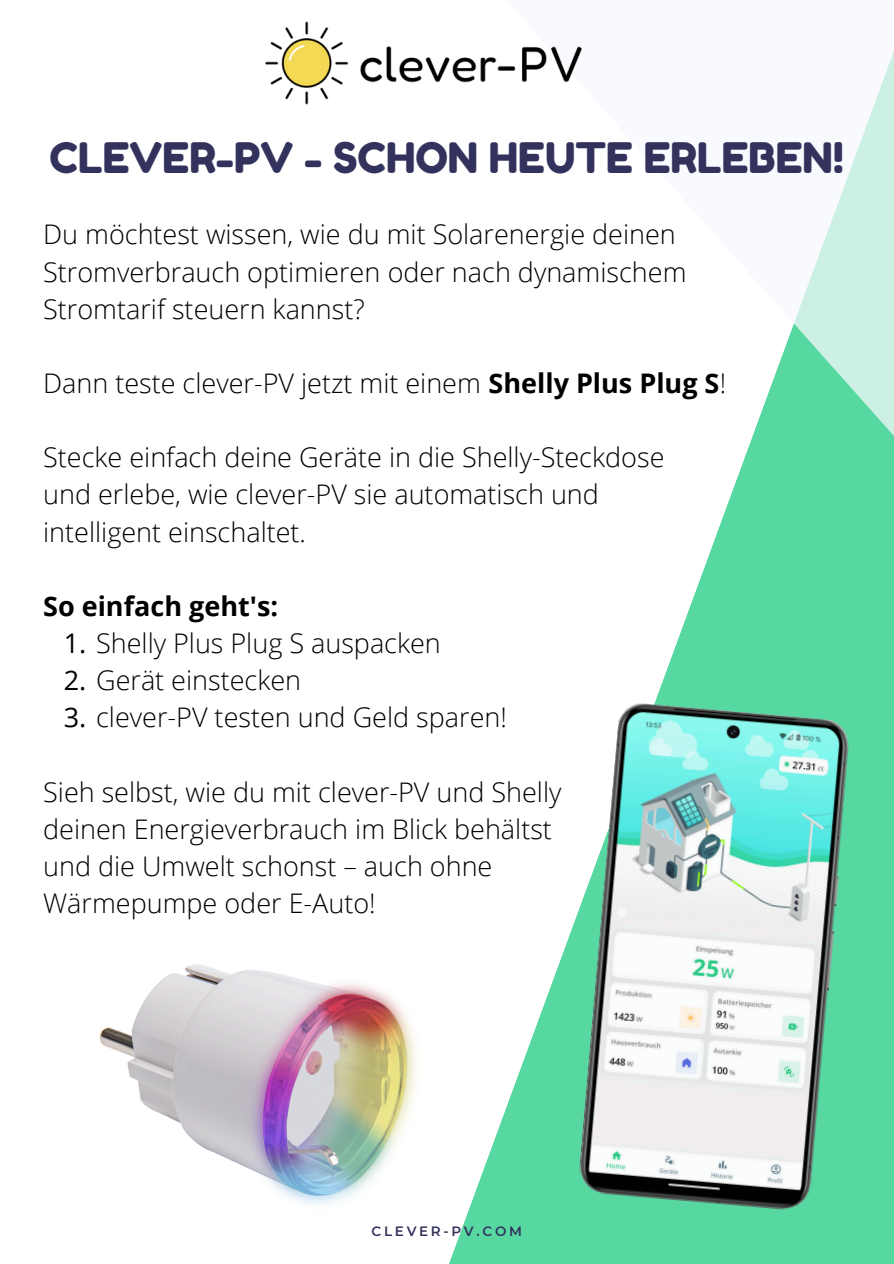
<style>
.page{position:relative;width:894px;height:1264px;background:#fff}
.page>*{position:absolute;margin:0;border:0;box-sizing:border-box;transform-origin:0 0}
.t1{font:42px "Fredoka One";color:#32325d}
.t2{font:300 27px/37.2px "Open Sans";color:#000}
.t3{font:700 27px "Open Sans";color:#000}
.t4{font:600 13.5px "Montserrat";letter-spacing:.2em;color:#32325d}
.s1{font-weight:700}
.s2{font-weight:400}
</style>
<div class="page">
<svg style="left:449px;top:495px;width:444px;height:768px"></svg>
<svg style="left:731px;top:54px;width:162px;height:441px"></svg>
<img style="left:265px;top:21px;width:317px;height:84px">
<img style="left:577px;top:701px;width:275px;height:510px">
<img style="left:99px;top:964px;width:318px;height:241px">
<p class="t1" style="left:50px;top:132px;width:795px">CLEVER-PV - SCHON HEUTE ERLEBEN!</p>
<p class="t2" style="left:43px;top:215px;width:644px">Du möchtest wissen, wie du mit Solarenergie deinen<br>Stromverbrauch optimieren oder nach dynamischem<br>Stromtarif steuern kannst?</p>
<h1 class="t2" style="left:43px;top:364px;width:684px">Dann teste clever-PV jetzt mit einem <span class="s1">Shelly Plus Plug S</span>!</h1>
<h3 class="t2" style="left:43px;top:438px;width:622px">Stecke einfach deine Geräte in die Shelly-Steckdose und erlebe, wie clever-PV sie automatisch und intelligent einschaltet.</h3>
<h3 class="t3" style="left:43px;top:587px;width:236px">So einfach geht's:</h3>
<h3 class="t2" style="left:64px;top:624px;width:378px"><span class="s2">1.</span> Shelly Plus Plug S auspacken</h3>
<h2 class="t2" style="left:64px;top:661px;width:239px"><span class="s2">2.</span> Gerät einstecken</h2>
<p class="t2" style="left:64px;top:698px;width:444px"><span class="s2">3.</span> clever-PV testen und Geld sparen!</p>
<p class="t2" style="left:43px;top:772px;width:519px">Sieh selbst, wie du mit clever-PV und Shelly deinen Energieverbrauch im Blick behältst und die Umwelt schonst – auch ohne Wärmepumpe oder E-Auto!</p>
<p class="t4" style="left:371px;top:1222px;width:152px">CLEVER-PV.COM</p>
</div>
